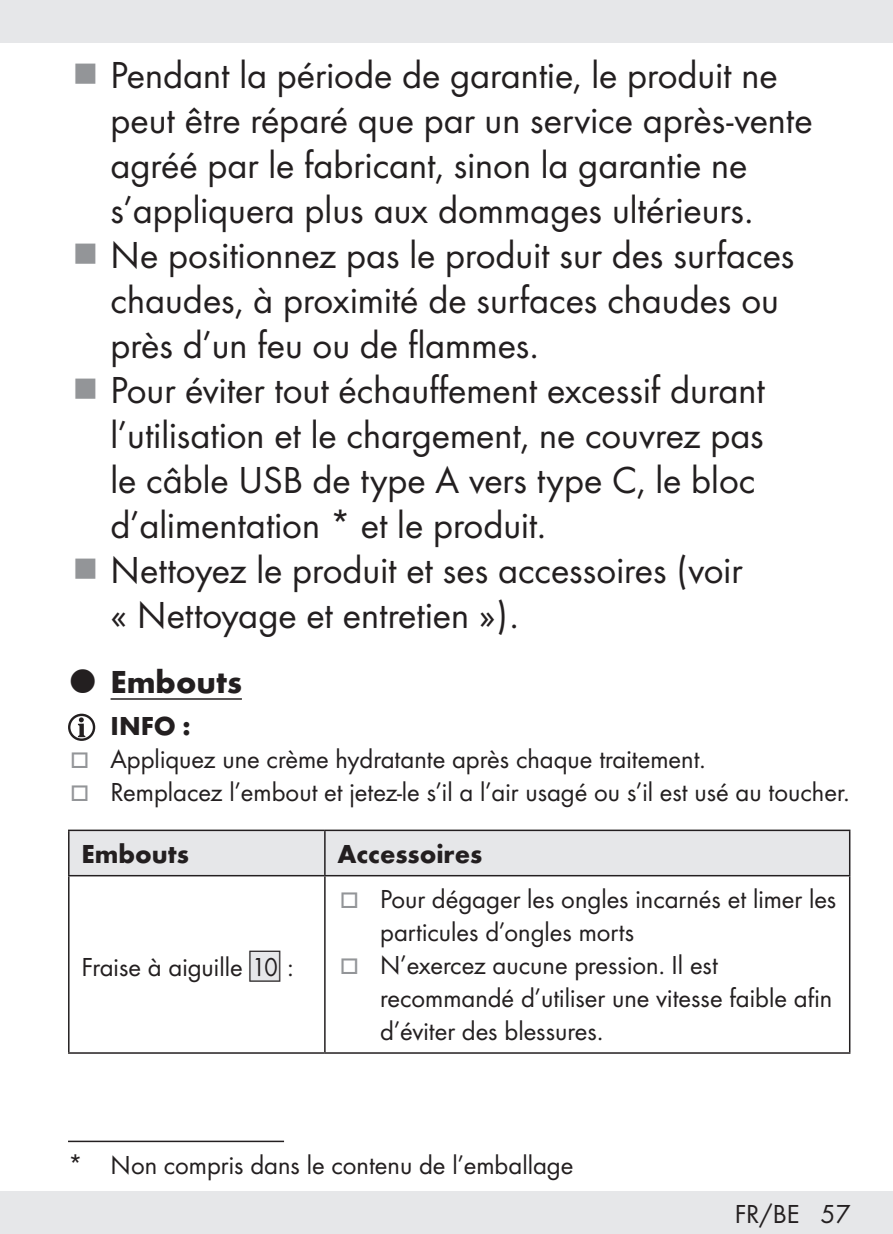
<style>
.page{position:relative;width:893px;height:1234px;background:#fff}
.page>*{position:absolute;margin:0;border:0;box-sizing:border-box;transform-origin:0 0}
.t1{font:39px/45px "Futura Boo";color:#231f20}
.t2{font:700 33px "Futura";color:#231f20}
.Indent{font:27px/33px "Futura Boo";color:#231f20}
.Body__Table{font:27px "Futura Boo";color:#231f20}
.Headline__Table{font:700 27px "Futura";color:#231f20}
.Indent-2{font:700 27px "Futura";color:#231f20}
.s1{color:#939598}
.s2{font-family:"IMP Lidl Num Box";font-size:23.7px;color:#e6e7e9}
.s3{font-family:"IMP Lidl Num Box";font-size:23.7px}
</style>
<div class="page">
<div style="left:0;top:1191px;width:893px;height:42px;background:#e6e7e9"></div>
<div style="left:0;top:0;width:893px;height:43px;background:#e6e7e9"></div>
<hr style="left:111px;top:698px;width:131px;height:1px;background:#231f20">
<svg style="left:69px;top:714px;width:25px;height:25px"></svg>
<div style="left:68px;top:713px;width:27px;height:27px;border:2px solid #231f20;border-radius:50%"></div>
<svg style="left:78px;top:717px;width:7px;height:20px"></svg>
<div style="left:70px;top:830px;width:779px;height:44px;background:#e6e7e9"></div>
<hr style="left:68px;top:829px;width:257px;height:1px;background:#231f20">
<hr style="left:68px;top:830px;width:2px;height:44px;background:#231f20">
<hr style="left:325px;top:829px;width:525px;height:1px;background:#231f20">
<hr style="left:324px;top:830px;width:2px;height:44px;background:#231f20">
<hr style="left:849px;top:830px;width:1px;height:44px;background:#231f20">
<hr style="left:68px;top:874px;width:257px;height:2px;background:#231f20">
<hr style="left:68px;top:876px;width:2px;height:175px;background:#231f20">
<hr style="left:325px;top:874px;width:525px;height:2px;background:#231f20">
<hr style="left:324px;top:876px;width:2px;height:175px;background:#231f20">
<hr style="left:849px;top:876px;width:1px;height:175px;background:#231f20">
<hr style="left:68px;top:1051px;width:257px;height:2px;background:#231f20">
<hr style="left:325px;top:1051px;width:525px;height:2px;background:#231f20">
<hr style="left:68px;top:1140px;width:216px;height:1px;background:#231f20">
<p class="t1" style="left:111px;top:50px;width:704px">Pendant la période de garantie, le produit ne peut être réparé que par un service après-vente agréé par le fabricant, sinon la garantie ne s’appliquera plus aux dommages ultérieurs.</p>
<p class="t1" style="left:111px;top:230px;width:686px">Ne positionnez pas le produit sur des surfaces chaudes, à proximité de surfaces chaudes ou près d’un feu ou de flammes.</p>
<p class="t1" style="left:111px;top:365px;width:656px">Pour éviter tout échauffement excessif durant l’utilisation et le chargement, ne couvrez pas le câble USB de type A vers type C, le bloc d’alimentation * et le produit.</p>
<p class="t1" style="left:111px;top:545px;width:633px">Nettoyez le produit et ses accessoires (voir « Nettoyage et entretien »).</p>
<p class="t2" style="left:111px;top:657px;width:133px">Embouts</p>
<p class="Indent-2" style="left:111px;top:705px;width:82px">INFO :</p>
<p class="Indent" style="left:70px;top:740px;width:633px"><span class="s1">□</span> Appliquez une crème hydratante après chaque traitement.</p>
<p class="Indent" style="left:70px;top:773px;width:778px"><span class="s1">□</span> Remplacez l’embout et jetez-le s’il a l’air usagé ou s’il est usé au toucher.</p>
<p class="Headline__Table" style="left:82px;top:833px;width:109px">Embouts</p>
<p class="Headline__Table" style="left:338px;top:833px;width:146px">Accessoires</p>
<p class="Body__Table" style="left:82px;top:947px;width:214px">Fraise à aiguille <span class="s2">[</span><span class="s3">10]</span> :</p>
<p class="Indent" style="left:380px;top:881px;width:458px;text-indent:-40px"><span class="s1">□</span> Pour dégager les ongles incarnés et limer les particules d’ongles morts</p>
<p class="Indent" style="left:380px;top:947px;width:453px;text-indent:-40px"><span class="s1">□</span> N’exercez aucune pression. Il est recommandé d’utiliser une vitesse faible afin d’éviter des blessures.</p>
<p class="Indent" style="left:68px;top:1147px;width:507px">* Non compris dans le contenu de l’emballage</p>
<p class="Indent" style="left:735px;top:1195px;width:117px">FR/BE 57</p>
</div>
